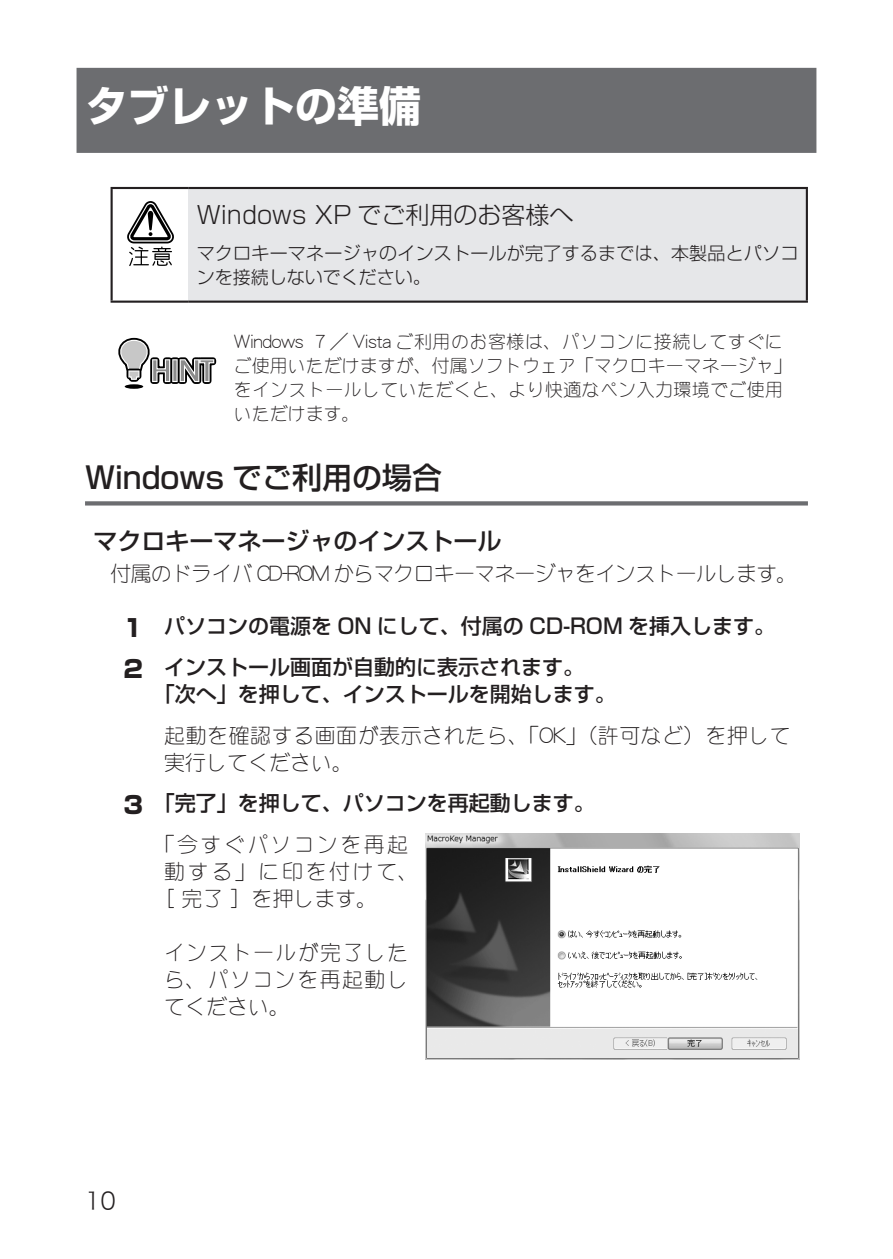
<style>
.page{position:relative;width:893px;height:1259px;background:#fff}
.page>*{position:absolute;margin:0;border:0;box-sizing:border-box;transform-origin:0 0}
.t1{font:700 42px "Shin Go Pro";color:#fff}
.t2{font:500 30px "Shin Go Pro";color:#231f20}
.t3{font:300 24px "Shin Go Pro";color:#231f20}
.t4{font:500 24px "Shin Go Pro";color:#231f20}
.t5{font:24px "Hiragino Kaku W2 90 msp RKSJ H";color:#231f20}
.t6{font:500 21px/41.1px "Shin Go Pro";color:#231f20}
.t7{font:21px/27px "DFSM Gothic Lt WINP RKSJ H";letter-spacing:.025em;color:#231f20}
.t8{font:21px "DFSM Gothic Lt WINP RKSJ H";letter-spacing:-.04em;color:#231f20}
.t9{font:21px "DFSM Gothic Lt WINP RKSJ H";letter-spacing:.11em;color:#231f20}
.t10{font:21px "DFSM Gothic Lt WINP RKSJ H";letter-spacing:.125em;color:#231f20}
.t11{font:18px/24px "DFSM Gothic Lt WINP RKSJ H";letter-spacing:.02em;color:#231f20}
.t12{font:300 18px/24px "Shin Go Pro";letter-spacing:.015em;color:#231f20}
.s1{font-weight:800;font-size:24px}
</style>
<div class="page">
<div style="left:77px;top:68px;width:739px;height:85px;background:#6c6d70"></div>
<svg style="left:85px;top:501px;width:723px;height:4px;background:#76777a"></svg>
<div style="left:188px;top:188px;width:619px;height:114px;background:#e6e7e9"></div>
<hr style="left:111px;top:187px;width:77px;height:2px;background:#231f20">
<hr style="left:111px;top:189px;width:2px;height:111px;background:#231f20">
<hr style="left:188px;top:187px;width:620px;height:2px;background:#231f20">
<hr style="left:806px;top:189px;width:2px;height:111px;background:#231f20">
<hr style="left:111px;top:300px;width:77px;height:3px;background:#231f20">
<hr style="left:188px;top:300px;width:620px;height:3px;background:#231f20">
<svg style="left:127px;top:201px;width:47px;height:65px"></svg>
<svg style="left:118px;top:337px;width:99px;height:52px"></svg>
<div style="left:125px;top:384px;width:18px;height:5px;background:#000;border-radius:50%"></div>
<img style="left:425px;top:833px;width:374px;height:226px">
<h1 class="t1" style="left:85px;top:73px;width:337px">タブレットの準備</h1>
<h3 class="t3" style="left:197px;top:196px;width:378px">Windows XP でご利用のお客様へ</h3>
<p class="t12" style="left:197px;top:239px;width:603px">マクロキーマネージャのインストールが完了するまでは、本製品とパソコンを接続しないでください。</p>
<p class="t11" style="left:234px;top:330px;width:559px">Windows ７／ Vista ご利用のお客様は、パソコンに接続してすぐにご使用いただけますが、付属ソフトウェア「マクロキーマネージャ」をインストールしていただくと、より快適なペン入力環境でご使用いただけます。</p>
<h2 class="t2" style="left:85px;top:453px;width:358px">Windows でご利用の場合</h2>
<h3 class="t4" style="left:94px;top:521px;width:410px">マクロキーマネージャのインストール</h3>
<p class="t8" style="left:111px;top:563px;width:688px">付属のドライバ CD-ROM からマクロキーマネージャをインストールします。</p>
<p class="t6" style="left:123px;top:603px;width:653px"><span class="s1">1</span> パソコンの電源を ON にして、付属の CD-ROM を挿入します。<br><span class="s1">2</span> インストール画面が自動的に表示されます。</p>
<p class="t6" style="left:154px;top:671px;width:463px">「次へ」を押して、インストールを開始します。</p>
<p class="t7" style="left:164px;top:721px;width:628px">起動を確認する画面が表示されたら、「OK」（許可など）を押して実行してください。</p>
<p class="t6" style="left:123px;top:780px;width:473px"><span class="s1">3</span> 「完了」を押して、パソコンを再起動します。</p>
<p class="t9" style="left:154px;top:833px;width:256px">「今すぐパソコンを再起</p>
<p class="t10" style="left:164px;top:860px;width:256px">動する」に印を付けて、</p>
<p class="t7" style="left:154px;top:884px;width:225px">［完了］を押します。</p>
<p class="t7" style="left:164px;top:938px;width:245px;text-align:justify">インストールが完了したら、パソコンを再起動してください。</p>
<h3 class="t5" style="left:85px;top:1188px;width:32px">10</h3>
</div>
